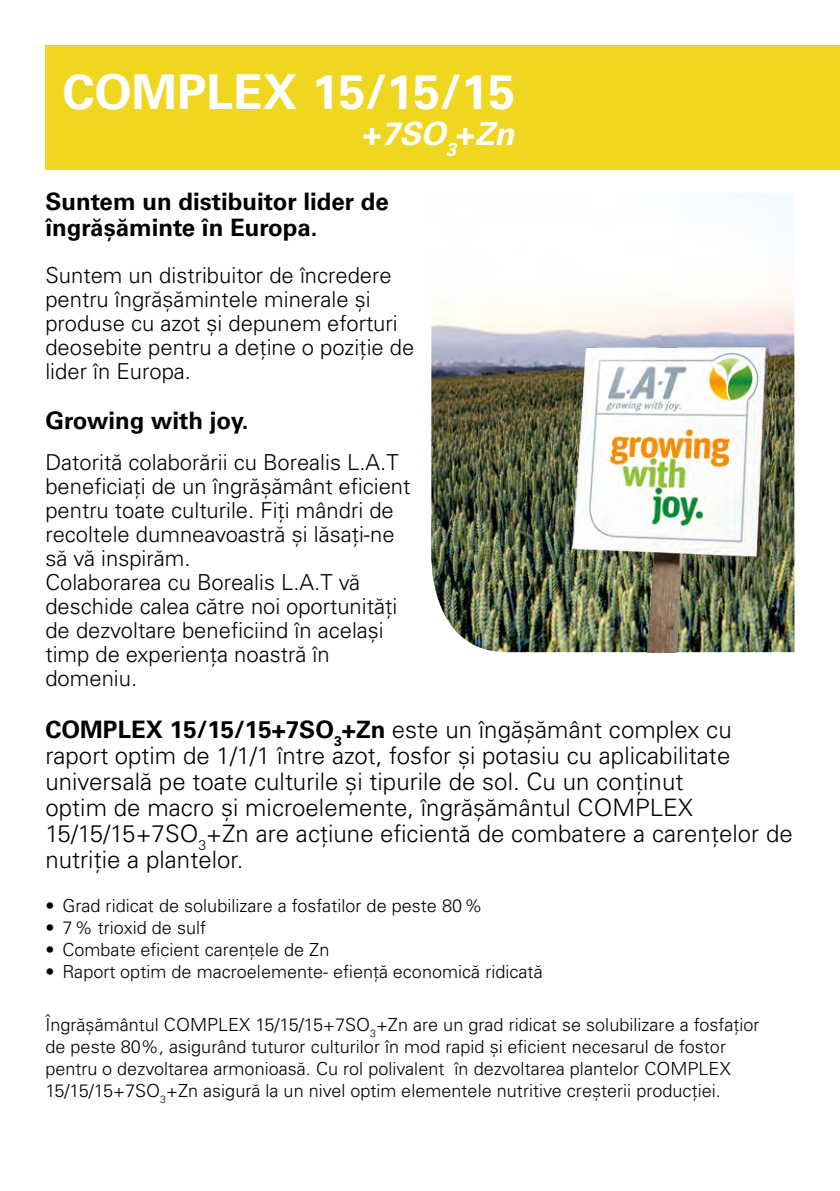
<style>
.page{position:relative;width:840px;height:1191px;background:#fff}
.page>*{position:absolute;margin:0;border:0;box-sizing:border-box;transform-origin:0 0}
.t1{font:700 48px "Univers LTCYR 65";color:#fff}
.t2{font:italic 700 32px "Univers LTCYR 65";color:#fff}
.t3{font:300 24px/26px "Univers LTCYR 45";color:#000}
.t4{font:700 24px/26px "Univers LTCYR 65";color:#000}
.t5{font:300 22px/24px "Univers LTCYR 45";color:#000}
.t6{font:300 18px/22px "Univers LTCYR 45";color:#000}
.s1{font-family:"Univers LTCYR 65";font-weight:700}
</style>
<div class="page">
<div style="left:45px;top:45px;width:794px;height:125px;background:#efd621"></div>
<img style="left:431px;top:193px;width:363px;height:459px">
<img style="left:557px;top:334px;width:225px;height:318px">
<h1 class="t1" style="left:62px;top:58px;width:454px">COMPLEX 15/15/15</h1>
<h2 class="t2" style="left:362px;top:111px;width:152px">+7SO<sub>3</sub>+Zn</h2>
<h3 class="t4" style="left:45px;top:187px;width:345px">Suntem un distibuitor lider de îngrăşăminte în Europa.</h3>
<p class="t5" style="left:45px;top:262px;width:370px">Suntem un distribuitor de încredere pentru îngrăşămintele minerale şi produse cu azot şi depunem eforturi deosebite pentru a deţine o poziţie de lider în Europa.</p>
<h3 class="t4" style="left:45px;top:406px;width:204px">Growing with joy.</h3>
<p class="t5" style="left:45px;top:449px;width:366px">Datorită colaborării cu Borealis L.A.T beneficiaţi de un îngrăşământ eficient pentru toate culturile. Fiţi mândri de recoltele dumneavoastră şi lăsaţi-ne să vă inspirăm.<br>Colaborarea cu Borealis L.A.T vă deschide calea către noi oportunităţi de dezvoltare beneficiind în acelaşi timp de experienţa noastră în domeniu.</p>
<p class="t3" style="left:45px;top:716px;width:748px"><span class="s1">COMPLEX 15/15/15+7SO</span><sub>3</sub><span class="s1">+Zn</span> este un îngăşământ complex cu raport optim de 1/1/1 între azot, fosfor şi potasiu cu aplicabilitate universală pe toate culturile şi tipurile de sol. Cu un conţinut<br>optim de macro şi microelemente, îngrăşământul COMPLEX 15/15/15+7SO<sub>3</sub>+Zn are acţiune eficientă de combatere a carenţelor de nutriţie a plantelor.</p>
<p class="t6" style="left:45px;top:894px;width:438px">• Grad ridicat de solubilizare a fosfatilor de peste 80%</p>
<p class="t6" style="left:45px;top:916px;width:162px">• 7% trioxid de sulf</p>
<p class="t6" style="left:45px;top:938px;width:285px">• Combate eficient carenţele de Zn</p>
<p class="t6" style="left:45px;top:960px;width:498px">• Raport optim de macroelemente- efienţă economică ridicată</p>
<p class="t6" style="left:45px;top:1012px;width:715px">Îngrăşământul COMPLEX 15/15/15+7SO<sub>3</sub>+Zn are un grad ridicat se solubilizare a fosfaţior de peste 80%, asigurând tuturor culturilor în mod rapid şi eficient necesarul de fostor pentru o dezvoltarea armonioasă. Cu rol polivalent în dezvoltarea plantelor COMPLEX 15/15/15+7SO<sub>3</sub>+Zn asigură la un nivel optim elementele nutritive creşterii producţiei.</p>
</div>
